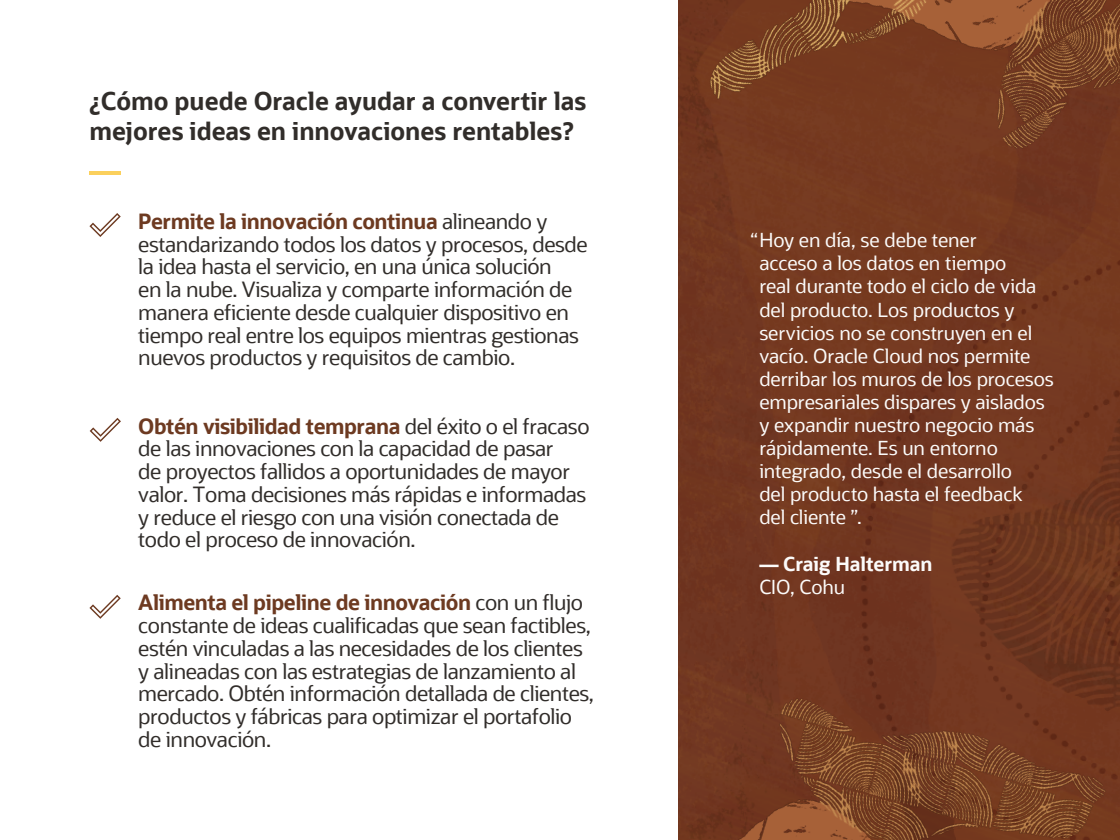
<style>
.page{position:relative;width:1120px;height:840px;background:#fff}
.page>*{position:absolute;margin:0;border:0;box-sizing:border-box;transform-origin:0 0}
.t1{font:700 24.5px/29.4px "Oracle Sans";color:#312d2a}
.t2{font:21px/22.8px "Oracle Sans";letter-spacing:-.02em;color:#312d2a}
.Subhead_1{font:19.25px/23.1px "Oracle Sans";letter-spacing:-.005em;color:#fcfbfa}
.Subhead_1-2{font:700 19.25px "Oracle Sans";letter-spacing:-.005em;color:#fcfbfa}
.s1{font-weight:700;color:#6d3a21}
</style>
<div class="page">
<img style="left:679px;top:315px;width:441px;height:525px">
<hr style="left:89px;top:171px;width:32px;height:4px;background:#fbd05c">
<svg style="left:89px;top:213px;width:32px;height:24px"></svg>
<svg style="left:90px;top:418px;width:31px;height:24px"></svg>
<svg style="left:89px;top:595px;width:32px;height:24px"></svg>
<img style="left:678px;top:0;width:442px;height:315px">
<img style="left:684px;top:634px;width:436px;height:206px">
<p class="t1" style="left:89px;top:87px;width:498px">¿Cómo puede Oracle ayudar a convertir las mejores ideas en innovaciones rentables?</p>
<p class="t2" style="left:138px;top:210px;width:451px"><span class="s1">Permite la innovación continua</span> alineando y estandarizando todos los datos y procesos, desde la idea hasta el servicio, en una única solución<br>en la nube. Visualiza y comparte información de manera eficiente desde cualquier dispositivo en tiempo real entre los equipos mientras gestionas nuevos productos y requisitos de cambio.</p>
<p class="t2" style="left:138px;top:415px;width:453px"><span class="s1">Obtén visibilidad temprana</span> del éxito o el fracaso de las innovaciones con la capacidad de pasar<br>de proyectos fallidos a oportunidades de mayor valor. Toma decisiones más rápidas e informadas y reduce el riesgo con una visión conectada de todo el proceso de innovación.</p>
<p class="t2" style="left:138px;top:591px;width:457px"><span class="s1">Alimenta el pipeline de innovación</span> con un flujo constante de ideas cualificadas que sean factibles, estén vinculadas a las necesidades de los clientes y alineadas con las estrategias de lanzamiento al mercado. Obtén información detallada de clientes, productos y fábricas para optimizar el portafolio de innovación.</p>
<p class="Subhead_1" style="left:759px;top:229px;width:296px;text-indent:-9px">“Hoy en día, se debe tener<br>acceso a los datos en tiempo<br>real durante todo el ciclo de vida del producto. Los productos y servicios no se construyen en el vacío. Oracle Cloud nos permite derribar los muros de los procesos empresariales dispares y aislados y expandir nuestro negocio más rápidamente. Es un entorno integrado, desde el desarrollo<br>del producto hasta el feedback<br>del cliente ”.</p>
<p class="Subhead_1-2" style="left:759px;top:551px;width:175px">— Craig Halterman</p>
<p class="Subhead_1" style="left:759px;top:575px;width:87px">CIO, Cohu</p>
</div>
